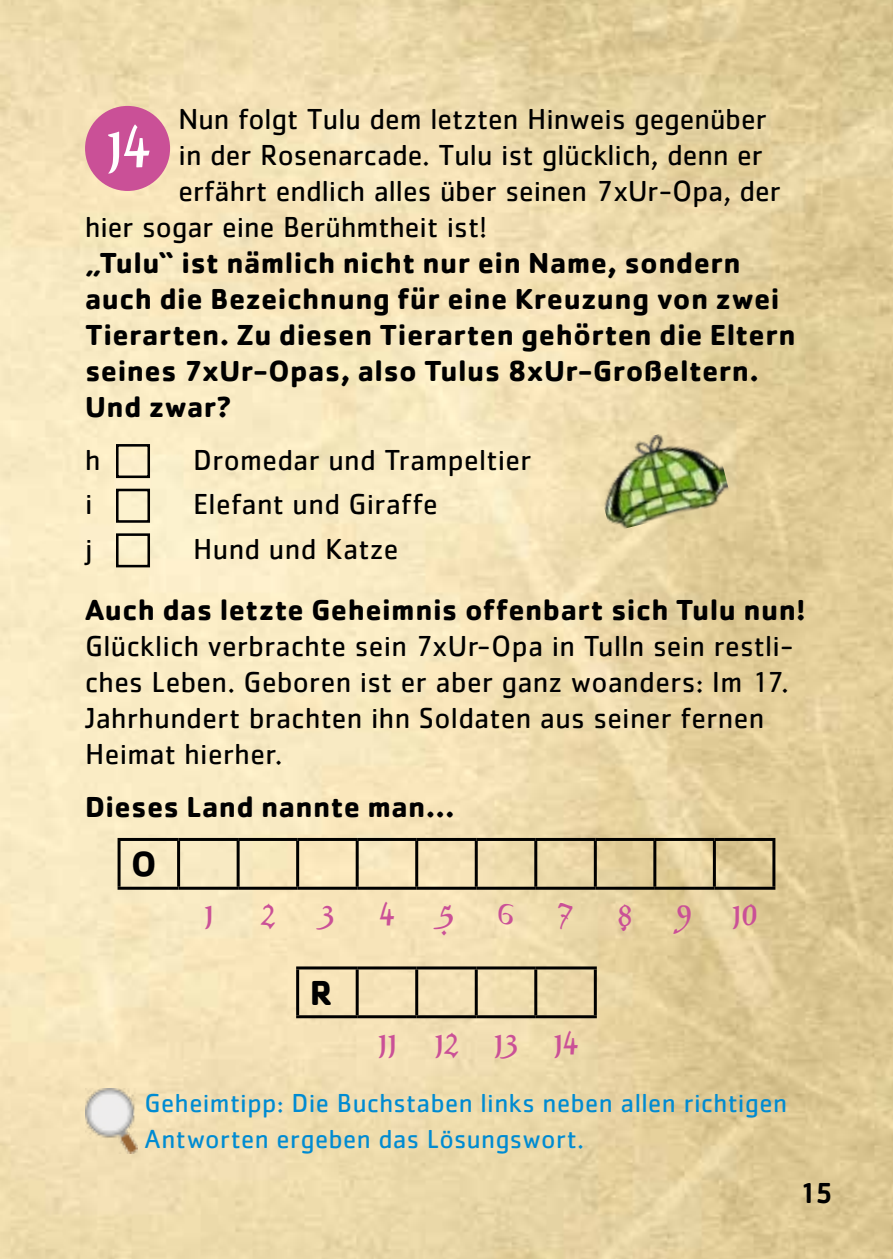
<style>
.page{position:relative;width:893px;height:1259px;background:#fff}
.page>*{position:absolute;margin:0;border:0;box-sizing:border-box;transform-origin:0 0}
.t1{font:54px "XXIIARABIAN ONENIGHTSTAND Bold";color:#fff}
.t2{font:700 36px "Cachet Std";color:#000}
.t3{font:30px/36px "Cachet Std";letter-spacing:.005em;color:#000}
.t4{font:700 30px/36px "Cachet Std";letter-spacing:.015em;color:#000}
.t5{font:30px "XXIIARABIAN ONENIGHTSTAND Bold";letter-spacing:.015em;color:#ca5097}
.t6{font:500 30px "Cachet Std";color:#000}
.t7{font:27px/36px "Cachet Std";letter-spacing:.015em;color:#008bd2}
</style>
<div class="page">
<img style="left:0;top:0;width:893px;height:1259px">
<hr style="left:118px;top:838px;width:61px;height:3px;background:#000">
<hr style="left:118px;top:841px;width:3px;height:45px;background:#000">
<hr style="left:179px;top:838px;width:59px;height:3px;background:#000">
<hr style="left:177px;top:841px;width:3px;height:45px;background:#000">
<hr style="left:238px;top:838px;width:60px;height:3px;background:#000">
<hr style="left:237px;top:841px;width:3px;height:45px;background:#000">
<hr style="left:298px;top:838px;width:59px;height:3px;background:#000">
<hr style="left:296px;top:841px;width:3px;height:45px;background:#000">
<hr style="left:357px;top:838px;width:60px;height:3px;background:#000">
<hr style="left:356px;top:841px;width:3px;height:45px;background:#000">
<hr style="left:417px;top:838px;width:59px;height:3px;background:#000">
<hr style="left:415px;top:841px;width:3px;height:45px;background:#000">
<hr style="left:476px;top:838px;width:60px;height:3px;background:#000">
<hr style="left:475px;top:841px;width:3px;height:45px;background:#000">
<hr style="left:536px;top:838px;width:59px;height:3px;background:#000">
<hr style="left:534px;top:841px;width:3px;height:45px;background:#000">
<hr style="left:595px;top:838px;width:60px;height:3px;background:#000">
<hr style="left:594px;top:841px;width:3px;height:45px;background:#000">
<hr style="left:655px;top:838px;width:59px;height:3px;background:#000">
<hr style="left:653px;top:841px;width:3px;height:45px;background:#000">
<hr style="left:714px;top:838px;width:61px;height:3px;background:#000">
<hr style="left:713px;top:841px;width:3px;height:45px;background:#000">
<hr style="left:772px;top:841px;width:3px;height:45px;background:#000">
<hr style="left:118px;top:886px;width:61px;height:3px;background:#000">
<hr style="left:179px;top:886px;width:59px;height:3px;background:#000">
<hr style="left:238px;top:886px;width:60px;height:3px;background:#000">
<hr style="left:298px;top:886px;width:59px;height:3px;background:#000">
<hr style="left:357px;top:886px;width:60px;height:3px;background:#000">
<hr style="left:417px;top:886px;width:59px;height:3px;background:#000">
<hr style="left:476px;top:886px;width:60px;height:3px;background:#000">
<hr style="left:536px;top:886px;width:59px;height:3px;background:#000">
<hr style="left:595px;top:886px;width:60px;height:3px;background:#000">
<hr style="left:655px;top:886px;width:59px;height:3px;background:#000">
<hr style="left:714px;top:886px;width:61px;height:3px;background:#000">
<hr style="left:296px;top:966px;width:61px;height:3px;background:#000">
<hr style="left:296px;top:969px;width:3px;height:46px;background:#000">
<hr style="left:357px;top:966px;width:60px;height:3px;background:#000">
<hr style="left:356px;top:969px;width:3px;height:46px;background:#000">
<hr style="left:417px;top:966px;width:59px;height:3px;background:#000">
<hr style="left:415px;top:969px;width:3px;height:46px;background:#000">
<hr style="left:476px;top:966px;width:60px;height:3px;background:#000">
<hr style="left:475px;top:969px;width:3px;height:46px;background:#000">
<hr style="left:536px;top:966px;width:61px;height:3px;background:#000">
<hr style="left:534px;top:969px;width:3px;height:46px;background:#000">
<hr style="left:594px;top:969px;width:3px;height:46px;background:#000">
<hr style="left:296px;top:1015px;width:61px;height:3px;background:#000">
<hr style="left:357px;top:1015px;width:60px;height:3px;background:#000">
<hr style="left:417px;top:1015px;width:59px;height:3px;background:#000">
<hr style="left:476px;top:1015px;width:60px;height:3px;background:#000">
<hr style="left:536px;top:1015px;width:61px;height:3px;background:#000">
<img style="left:590px;top:421px;width:142px;height:111px">
<img style="left:85px;top:1088px;width:52px;height:65px">
<div style="left:85px;top:106px;width:85px;height:85px;background:#ca5097;border-radius:50%"></div>
<div style="left:116px;top:444px;width:34px;height:34px;border:3px solid #000"></div>
<div style="left:116px;top:489px;width:34px;height:34px;border:3px solid #000"></div>
<div style="left:116px;top:533px;width:34px;height:34px;border:3px solid #000"></div>
<p class="t3" style="left:179px;top:100px;width:590px">Nun folgt Tulu dem letzten Hinweis gegenüber</p>
<p class="t3" style="left:179px;top:136px;width:586px">in der Rosenarcade. Tulu ist glücklich, denn er</p>
<p class="t3" style="left:179px;top:172px;width:604px">erfährt endlich alles über seinen 7xUr-Opa, der</p>
<p class="t3" style="left:85px;top:208px;width:404px">hier sogar eine Berühmtheit ist!</p>
<p class="t4" style="left:85px;top:243px;width:712px">„Tulu“ ist nämlich nicht nur ein Name, sondern auch die Bezeichnung für eine Kreuzung von zwei Tierarten. Zu diesen Tierarten gehörten die Eltern seines 7xUr-Opas, also Tulus 8xUr-Großeltern.<br>Und zwar?</p>
<p class="t3" style="left:85px;top:441px;width:17px">h</p>
<p class="t3" style="left:193px;top:441px;width:340px">Dromedar und Trampeltier</p>
<p class="t3" style="left:85px;top:486px;width:9px">i</p>
<p class="t3" style="left:193px;top:486px;width:246px">Elefant und Giraffe</p>
<p class="t3" style="left:85px;top:530px;width:8px">j</p>
<p class="t3" style="left:193px;top:530px;width:207px">Hund und Katze</p>
<p class="t4" style="left:85px;top:591px;width:722px">Auch das letzte Geheimnis offenbart sich Tulu nun!</p>
<p class="t3" style="left:85px;top:628px;width:710px">Glücklich verbrachte sein 7xUr-Opa in Tulln sein restli&shy;ches Leben. Geboren ist er aber ganz woanders: Im 17.<br>Jahrhundert brachten ihn Soldaten aus seiner fernen Heimat hierher.</p>
<p class="t4" style="left:85px;top:788px;width:371px">Dieses Land nannte man...</p>
<p class="t2" style="left:131px;top:841px;width:27px">O</p>
<p class="t5" style="left:203px;top:896px;width:11px">1</p>
<p class="t5" style="left:260px;top:896px;width:17px">2</p>
<p class="t5" style="left:320px;top:896px;width:17px">3</p>
<p class="t5" style="left:379px;top:896px;width:17px">4</p>
<p class="t5" style="left:439px;top:896px;width:17px">5</p>
<p class="t5" style="left:498px;top:896px;width:17px">6</p>
<p class="t5" style="left:558px;top:896px;width:17px">7</p>
<p class="t5" style="left:617px;top:896px;width:17px">8</p>
<p class="t5" style="left:677px;top:896px;width:17px">9</p>
<p class="t5" style="left:731px;top:896px;width:28px">10</p>
<h1 class="t1" style="left:105px;top:114px;width:47px">14</h1>
<p class="t2" style="left:310px;top:969px;width:24px">R</p>
<p class="t5" style="left:377px;top:1024px;width:203px">11 12 13 14</p>
<p class="t7" style="left:145px;top:1084px;width:644px">Geheimtipp: Die Buchstaben links neben allen richtigen<br>Antworten ergeben das Lösungswort.</p>
<p class="t6" style="left:799px;top:1174px;width:36px">15</p>
</div>
